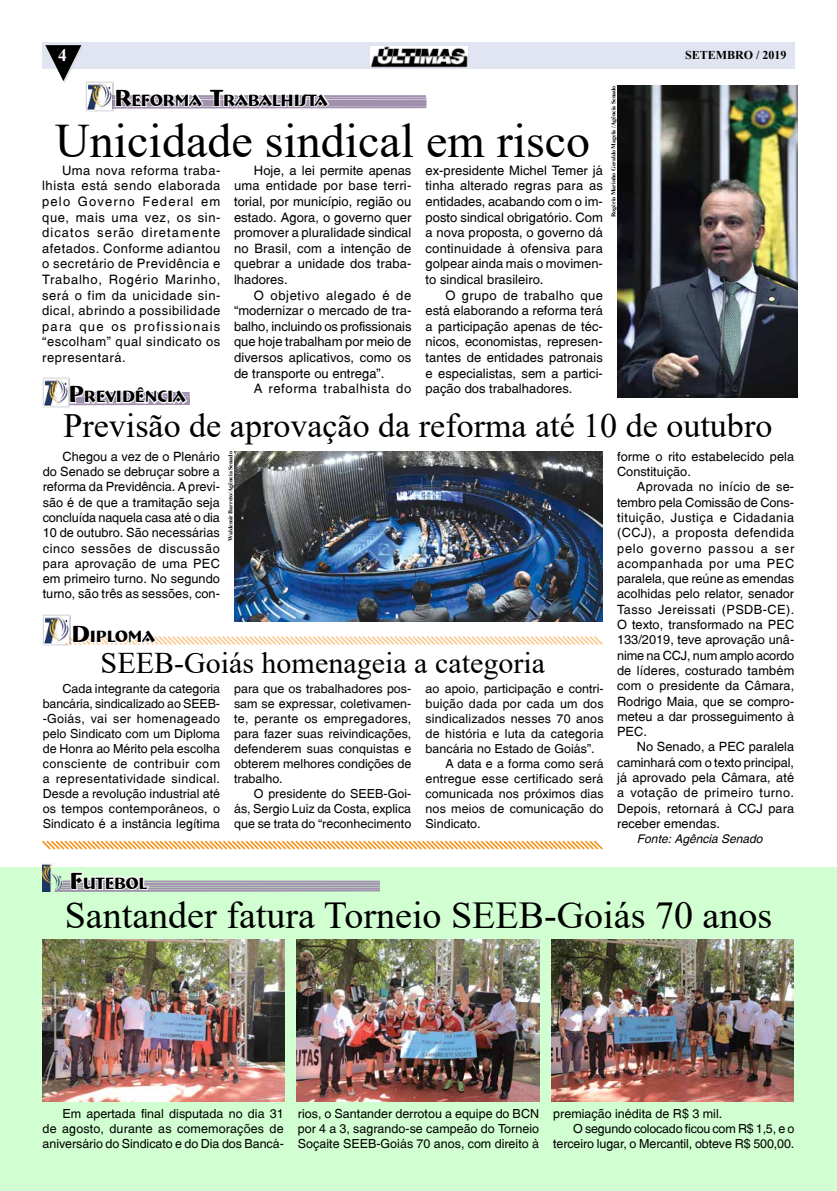
<style>
.page{position:relative;width:837px;height:1191px;background:#fff}
.page>*{position:absolute;margin:0;border:0;box-sizing:border-box;transform-origin:0 0}
.t1{font:48px "Times New Roman";color:#000}
.t2{font:38px "Times New Roman";color:#000}
.t3{font:34px "Times New Roman";color:#000}
.t4{font:30px "Times New Roman";color:#000}
.t5{font:700 17.5px "Times New Roman";color:#fff}
.t6{font:700 16.8px "Bremen BT";color:#000}
.t7{font:13px/15.6px "Switzerland Plain";letter-spacing:.005em;color:#000;text-align:justify}
.t8{font:13px "Switzerland Plain";letter-spacing:.045em;color:#000}
.t9{font:12.8px/15.3px "Switzerland Plain";color:#000;text-align:justify}
.t10{font:12.5px/15px "Switzerland Plain";color:#000;text-align:justify}
.t11{font:italic 12px "Switzerland";color:#000}
.t12{font:700 12px "Times New Roman";color:#000}
.t13{font:700 6px "Times New Roman";color:#000}
.s1{font-size:24px}
</style>
<div class="page">
<div style="left:42px;top:43px;width:752px;height:26px;background:#e1e5f1"></div>
<svg style="left:45px;top:45px;width:37px;height:38px"></svg>
<img style="left:371px;top:47px;width:96px;height:20px">
<div style="left:0;top:867px;width:836px;height:324px;background:#d1ffd1"></div>
<img style="left:43px;top:863px;width:12px;height:28px">
<svg style="left:55px;top:871px;width:325px;height:20px"></svg>
<svg style="left:113px;top:87px;width:313px;height:23px"></svg>
<img style="left:86px;top:81px;width:27px;height:30px">
<svg style="left:57px;top:623px;width:546px;height:23px"></svg>
<img style="left:43px;top:614px;width:27px;height:31px">
<svg style="left:70px;top:392px;width:120px;height:14px"></svg>
<svg style="left:44px;top:407px;width:25px;height:1px"></svg>
<img style="left:42px;top:377px;width:28px;height:30px">
<img style="left:551px;top:939px;width:242px;height:162px">
<img style="left:43px;top:939px;width:242px;height:162px">
<img style="left:296px;top:939px;width:243px;height:162px">
<img style="left:234px;top:451px;width:368px;height:170px">
<img style="left:617px;top:85px;width:179px;height:312px">
<svg style="left:42px;top:840px;width:561px;height:10px"></svg>
<h3 class="t5" style="left:58px;top:42px;width:10px">4</h3>
<p class="t12" style="left:685px;top:46px;width:103px">SETEMBRO / 2019</p>
<p class="t13" style="left:609px;top:217px;width:133px;rotate:-90deg">Rogério Marinho Geraldo Magela /Agência Senado</p>
<h3 class="t6" style="left:114px;top:89px;width:214px"><span class="s1">R</span>EFORMA <span class="s1">T</span>RABALHISTA</h3>
<h1 class="t1" style="left:55px;top:107px;width:536px">Unicidade sindical em risco</h1>
<p class="t7" style="left:42px;top:162px;width:180px;text-indent:20px">Uma nova reforma traba&shy;lhista está sendo elaborada pelo Governo Federal em que, mais uma vez, os sin&shy;dicatos serão diretamente afetados. Conforme adiantou o secretário de Previdência e Trabalho, Rogério Marinho, será o fim da unicidade sin&shy;dical, abrindo a possibilidade para que os profissionais “escolham” qual sindicato os representará.</p>
<p class="t7" style="left:234px;top:162px;width:179px;text-indent:20px">Hoje, a lei permite apenas uma entidade por base terri&shy;torial, por município, região ou estado. Agora, o governo quer promover a pluralidade sindical no Brasil, com a intenção de quebrar a unidade dos traba&shy;lhadores.</p>
<p class="t7" style="left:425px;top:162px;width:179px">ex-presidente Michel Temer já tinha alterado regras para as entidades, acabando com o im&shy;posto sindical obrigatório. Com a nova proposta, o governo dá continuidade à ofensiva para golpear ainda mais o movimen&shy;to sindical brasileiro.</p>
<p class="t7" style="left:425px;top:287px;width:179px;text-indent:20px">O grupo de trabalho que está elaborando a reforma terá a participação apenas de téc&shy;nicos, economistas, represen&shy;tantes de entidades patronais e especialistas, sem a partici&shy;pação dos trabalhadores.</p>
<p class="t7" style="left:234px;top:287px;width:179px;text-indent:20px">O objetivo alegado é de “modernizar o mercado de tra&shy;balho, incluindo os profissionais que hoje trabalham por meio de diversos aplicativos, como os de transporte ou entrega”.</p>
<p class="t8" style="left:254px;top:381px;width:159px">A reforma trabalhista do</p>
<h3 class="t6" style="left:68px;top:386px;width:119px"><span class="s1">P</span>REVIDÊNCIA</h3>
<h3 class="t3" style="left:64px;top:401px;width:710px">Previsão de aprovação da reforma até 10 de outubro</h3>
<p class="t9" style="left:43px;top:448px;width:179px;text-indent:20px">Chegou a vez de o Plenário do Senado se debruçar sobre a reforma da Previdência. A previ&shy;são é de que a tramitação seja concluída naquela casa até o dia 10 de outubro. São necessárias cinco sessões de discussão para aprovação de uma PEC em primeiro turno. No segundo turno, são três as sessões, con-</p>
<p class="t9" style="left:617px;top:448px;width:179px">forme o rito estabelecido pela<br>Constituição.</p>
<p class="t9" style="left:617px;top:479px;width:179px;text-indent:20px">Aprovada no início de se&shy;tembro pela Comissão de Cons&shy;tituição, Justiça e Cidadania (CCJ), a proposta defendida pelo governo passou a ser acompanhada por uma PEC paralela, que reúne as emendas acolhidas pelo relator, senador Tasso Jereissati (PSDB-CE).<br>O texto, transformado na PEC 133/2019, teve aprovação unâ&shy;nime na CCJ, num amplo acordo de líderes, costurado também com o presidente da Câmara, Rodrigo Maia, que se compro&shy;meteu a dar prosseguimento à PEC.</p>
<p class="t9" style="left:617px;top:739px;width:179px;text-indent:20px">No Senado, a PEC paralela caminhará com o texto principal, já aprovado pela Câmara, até a votação de primeiro turno.<br>Depois, retornará à CCJ para receber emendas.</p>
<p class="t11" style="left:636px;top:832px;width:127px">Fonte: Agência Senado</p>
<p class="t13" style="left:226px;top:541px;width:91px;rotate:-90deg">Waldemir Barreto/Agência Senado</p>
<h3 class="t6" style="left:71px;top:626px;width:85px"><span class="s1">D</span>IPLOMA</h3>
<h3 class="t4" style="left:101px;top:642px;width:446px">SEEB-Goiás homenageia a categoria</h3>
<p class="t10" style="left:43px;top:681px;width:179px;text-indent:20px">Cada integrante da categoria bancária, sindicalizado ao SEEB--Goiás, vai ser homenageado pelo Sindicato com um Diploma de Honra ao Mérito pela escolha consciente de contribuir com a representatividade sindical.<br>Desde a revolução industrial até os tempos contemporâneos, o Sindicato é a instância legítima</p>
<p class="t10" style="left:234px;top:681px;width:179px">para que os trabalhadores pos&shy;sam se expressar, coletivamen&shy;te, perante os empregadores, para fazer suas reivindicações, defenderem suas conquistas e obterem melhores condições de trabalho.</p>
<p class="t10" style="left:425px;top:681px;width:179px">ao apoio, participação e contri-</p>
<p class="t10" style="left:425px;top:696px;width:179px">buição dada por cada um dos</p>
<p class="t10" style="left:425px;top:711px;width:179px">sindicalizados nesses 70 anos</p>
<p class="t10" style="left:425px;top:726px;width:179px">de história e luta da categoria</p>
<p class="t10" style="left:425px;top:741px;width:170px">bancária no Estado de Goiás”.</p>
<p class="t10" style="left:445px;top:756px;width:160px">A data e a forma como será</p>
<p class="t10" style="left:425px;top:771px;width:179px">entregue esse certificado será</p>
<p class="t10" style="left:425px;top:786px;width:179px">comunicada nos próximos dias</p>
<p class="t10" style="left:425px;top:801px;width:179px">nos meios de comunicação do</p>
<p class="t10" style="left:425px;top:816px;width:56px">Sindicato.</p>
<p class="t10" style="left:234px;top:786px;width:179px;text-indent:20px">O presidente do SEEB-Goi&shy;ás, Sergio Luiz da Costa, explica que se trata do “reconhecimento</p>
<h3 class="t6" style="left:69px;top:872px;width:79px"><span class="s1">F</span>UTEBOL</h3>
<h2 class="t2" style="left:65px;top:888px;width:708px">Santander fatura Torneio SEEB-Goiás 70 anos</h2>
<p class="t10" style="left:43px;top:1105px;width:243px;text-indent:20px">Em apertada final disputada no dia 31 de agosto, durante as comemorações de aniversário do Sindicato e do Dia dos Bancá-</p>
<p class="t10" style="left:298px;top:1105px;width:242px">rios, o Santander derrotou a equipe do BCN por 4 a 3, sagrando-se campeão do Torneio Soçaite SEEB-Goiás 70 anos, com direito à</p>
<p class="t10" style="left:553px;top:1105px;width:170px">premiação inédita de R$ 3 mil.</p>
<p class="t10" style="left:573px;top:1120px;width:223px">O segundo colocado ficou com R$ 1,5, e o</p>
<p class="t10" style="left:553px;top:1135px;width:242px">terceiro lugar, o Mercantil, obteve R$ 500,00.</p>
</div>
